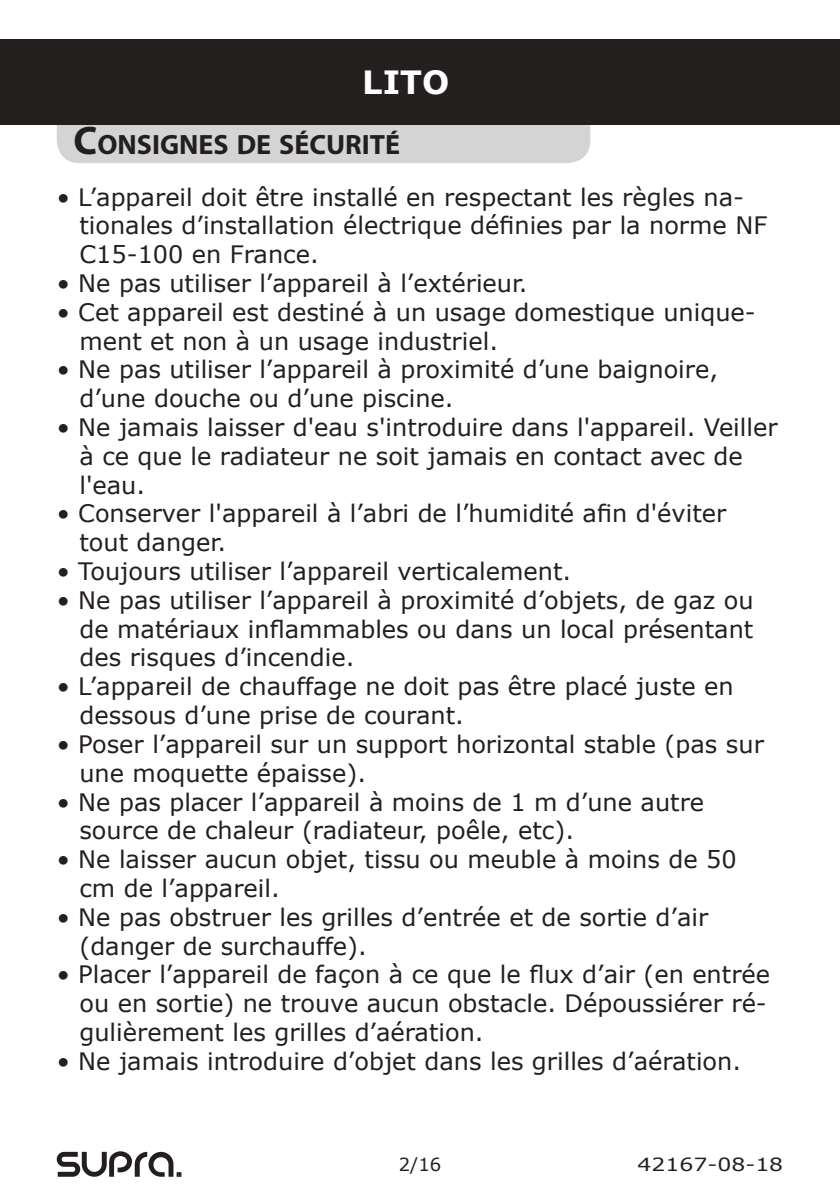
<style>
.page{position:relative;width:840px;height:1191px;background:#fff}
.page>*{position:absolute;margin:0;border:0;box-sizing:border-box;transform-origin:0 0}
.t1{font:700 32px "Verdana";color:#fff}
.t2{font:700 28px "Myriad Pro";color:#241f1f}
.t3{font:24px/28.8px "Verdana";color:#241f1f}
.t4{font:18.2px "Verdana";color:#241f1f;scale:1.21 1}
.t5{font:18px "Verdana";color:#241f1f}
.s1{font-size:40px}
</style>
<div class="page">
<div style="left:57px;top:86px;width:533px;height:77px;background:#d5d4d5;border-radius:23px"></div>
<svg style="left:57px;top:1151px;width:124px;height:25px"></svg>
<hr style="left:839px;top:40px;width:1px;height:85px;background:#241f1f">
<div style="left:0;top:40px;width:839px;height:85px;background:#241f1f"></div>
<h1 class="t1" style="left:333px;top:61px;width:146px">PLANEO</h1>
<h1 class="t1" style="left:362px;top:61px;width:88px">LITO</h1>
<p class="t2" style="left:74px;top:126px;width:328px"><span class="s1">C</span>ONSIGNES DE SÉCURITÉ</p>
<p class="t3" style="left:79px;top:183px;width:688px;text-indent:-23px">• L’appareil doit être installé en respectant les règles na&shy;tionales d’installation électrique définies par la norme NF<br>C15-100 en France.</p>
<p class="t3" style="left:57px;top:269px;width:472px">• Ne pas utiliser l’appareil à l’extérieur.</p>
<p class="t3" style="left:79px;top:298px;width:677px;text-indent:-23px">• Cet appareil est destiné à un usage domestique unique&shy;ment et non à un usage industriel.</p>
<p class="t3" style="left:79px;top:355px;width:640px;text-indent:-23px">• Ne pas utiliser l’appareil à proximité d’une baignoire, d’une douche ou d’une piscine.</p>
<p class="t3" style="left:79px;top:413px;width:699px;text-indent:-23px">• Ne jamais laisser d'eau s'introduire dans l'appareil. Veiller à ce que le radiateur ne soit jamais en contact avec de l'eau.</p>
<p class="t3" style="left:79px;top:499px;width:648px;text-indent:-23px">• Conserver l'appareil à l’abri de l’humidité afin d'éviter tout danger.</p>
<p class="t3" style="left:57px;top:557px;width:515px">• Toujours utiliser l’appareil verticalement.</p>
<p class="t3" style="left:79px;top:586px;width:675px;text-align:justify;text-indent:-23px">• Ne pas utiliser l’appareil à proximité d’objets, de gaz ou de matériaux inflammables ou dans un local présentant des risques d’incendie.</p>
<p class="t3" style="left:79px;top:672px;width:655px;text-indent:-23px">• L’appareil de chauffage ne doit pas être placé juste en dessous d’une prise de courant.</p>
<p class="t3" style="left:79px;top:730px;width:685px;text-indent:-23px">• Poser l’appareil sur un support horizontal stable (pas sur une moquette épaisse).</p>
<p class="t3" style="left:79px;top:787px;width:626px;text-indent:-23px">• Ne pas placer l’appareil à moins de 1 m d’une autre source de chaleur (radiateur, poêle, etc).</p>
<p class="t3" style="left:79px;top:845px;width:658px;text-indent:-23px">• Ne laisser aucun objet, tissu ou meuble à moins de 50 cm de l’appareil.</p>
<p class="t3" style="left:79px;top:903px;width:630px;text-indent:-23px">• Ne pas obstruer les grilles d’entrée et de sortie d’air (danger de surchauffe).</p>
<p class="t3" style="left:79px;top:960px;width:692px;text-indent:-23px">• Placer l’appareil de façon à ce que le flux d’air (en entrée ou en sortie) ne trouve aucun obstacle. Dépoussiérer ré&shy;gulièrement les grilles d’aération.</p>
<p class="t3" style="left:57px;top:1047px;width:685px">• Ne jamais introduire d’objet dans les grilles d’aération.</p>
<p class="t5" style="left:398px;top:1153px;width:44px">2/16</p>
<p class="t4" style="left:637px;top:1152px;width:122px">42167-08-18</p>
</div>
